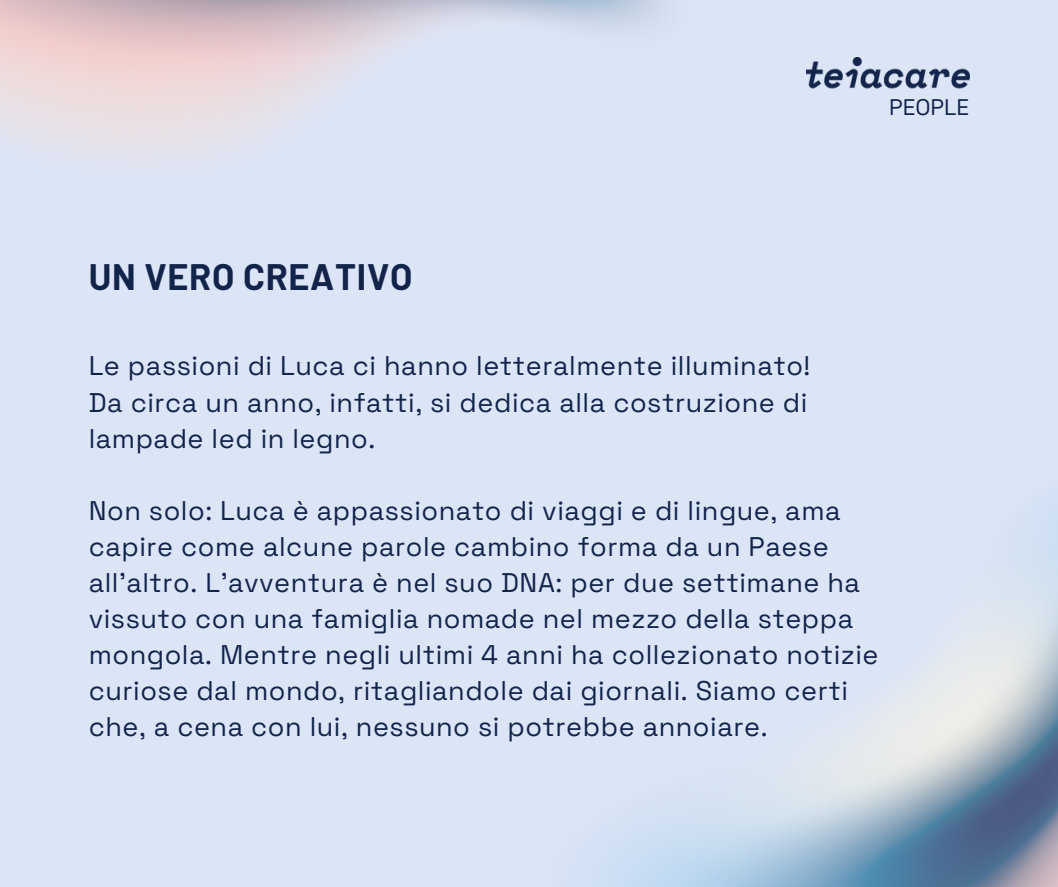
<style>
.page{position:relative;width:1058px;height:887px;background:#fff}
.page>*{position:absolute;margin:0;border:0;box-sizing:border-box;transform-origin:0 0}
.t1{font:700 36px "Barlow";letter-spacing:.02em;color:#13244b}
.t2{font:27px/36px "Space Grotesk";letter-spacing:.02em;color:#13244b;text-align:justify}
.t3{font:22.65px "Space Grotesk";color:#13244b}
</style>
<div class="page">
<div style="left:0;top:0;width:1058px;height:886px;background:#dce5f6"></div>
<img style="left:0;top:0;width:664px;height:151px">
<img style="left:590px;top:505px;width:468px;height:381px">
<img style="left:806px;top:57px;width:163px;height:32px">
<p class="t3" style="left:889px;top:92px;width:81px">PEOPLE</p>
<h1 class="t1" style="left:89px;top:254px;width:325px">UN VERO CREATIVO</h1>
<p class="t2" style="left:89px;top:348px;width:723px">Le passioni di Luca ci hanno letteralmente illuminato!<br>Da circa un anno, infatti, si dedica alla costruzione di lampade led in legno.</p>
<p class="t2" style="left:89px;top:492px;width:791px;text-align:left">Non solo: Luca è appassionato di viaggi e di lingue, ama capire come alcune parole cambino forma da un Paese all’altro. L’avventura è nel suo DNA: per due settimane ha vissuto con una famiglia nomade nel mezzo della steppa mongola. Mentre negli ultimi 4 anni ha collezionato notizie curiose dal mondo, ritagliandole dai giornali. Siamo certi che, a cena con lui, nessuno si potrebbe annoiare.</p>
</div>
